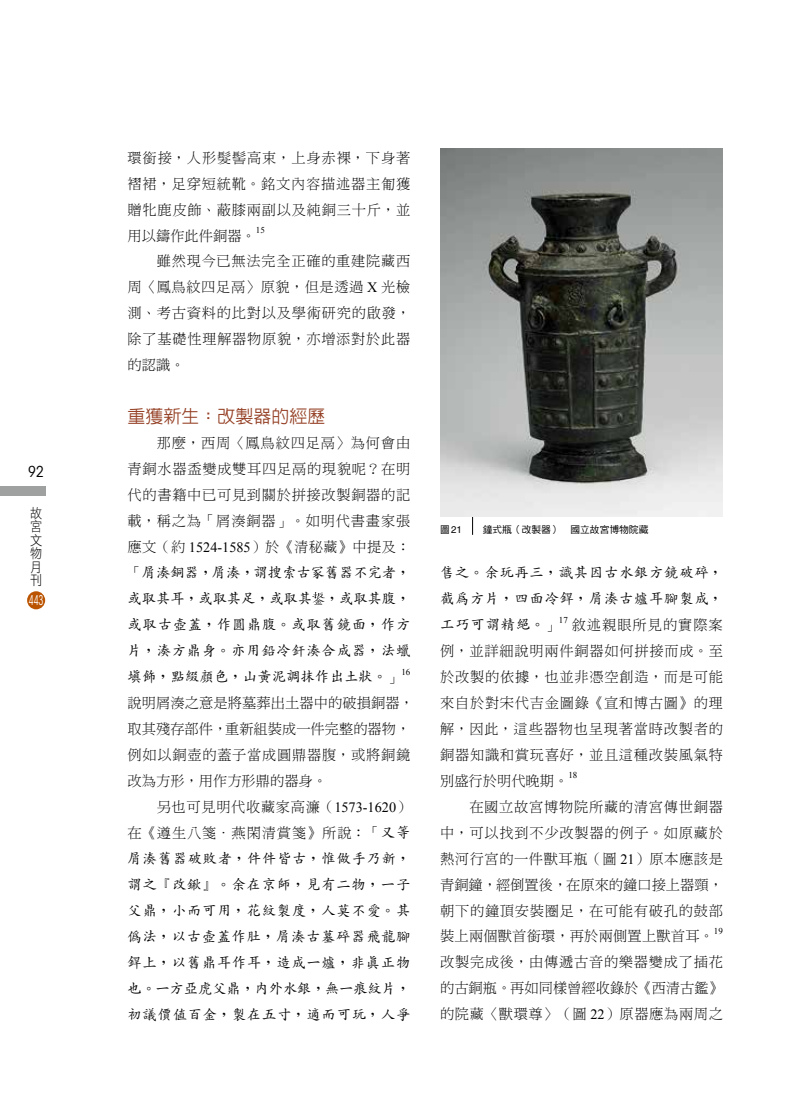
<style>
.page{position:relative;width:808px;height:1106px;background:#fff}
.page>*{position:absolute;margin:0;border:0;box-sizing:border-box;transform-origin:0 0}
.t1{font:500 18px "AR Hei B5";color:#954025}
.t2{font:condensed 15px "ITC Avant Garde Std";color:#000}
.t3{font:14.25px/26px "DF Ming Std W3";letter-spacing:.05em;color:#000;text-align:justify}
.t4{font:500 14.25px/26px "AR Kai B5";letter-spacing:.055em;color:#000;text-align:justify}
.t5{font:14.25px/26px "DF Ming Std W3";letter-spacing:.005em;color:#000}
.t6{font:13.5px/13.5px "DF Hei Std W3";color:#000;scale:.9 1}
.t7{font:condensed 13.5px "ITC Avant Garde Std";color:#fff;scale:.7 1}
.t8{font:9.75px "DF Hei Std W5";color:#000}
.t9{font:9.75px "Helvetica";color:#000}
.t10{font:9px "Times New Roman";color:#000}
.s1{font-family:"Times New Roman"}
.s2{font-family:"DF Ming Std W3";font-weight:400}
.s3{font-family:"Adobe Song Std";font-weight:300}
.s4{font-family:"AR Kai B5";font-weight:500}
.s5{font-family:"DF Hei Std W5"}
</style>
<div class="page">
<svg style="left:312px;top:592px;width:13px;height:12px"></svg>
<div style="left:27px;top:591px;width:18px;height:18px;background:#bb5400;border-radius:50%"></div>
<div style="left:0;top:487px;width:46px;height:9px;background:#9fa0a0"></div>
<hr style="left:472px;top:438px;width:1px;height:97px;background:#000">
<img style="left:440px;top:149px;width:283px;height:367px">
<p class="t2" style="left:28px;top:463px;width:17px">92</p>
<p class="t6" style="left:30px;top:506px;width:15px">故宮文物月刊</p>
<p class="t7" style="left:29px;top:592px;width:23px">443</p>
<p class="t3" style="left:128px;top:144px;width:284px">環銜接，人形髮髻高束，上身赤裸，下身著褶裙，足穿短統靴。銘文內容描述器主匍獲贈牝鹿皮飾、蔽膝兩副以及純銅三十斤，並用以鑄作此件銅器。</p>
<p class="t10" style="left:256px;top:224px;width:10px">15</p>
<p class="t3" style="left:128px;top:248px;width:284px">　　雖然現今已無法完全正確的重建院藏西周〈鳳鳥紋四足鬲〉原貌，但是透過 <span class="s1">X</span> 光檢測、考古資料的比對以及學術研究的啟發，除了基礎性理解器物原貌，亦增添對於此器的認識。</p>
<p class="t1" style="left:128px;top:407px;width:199px">重獲新生：改製器的經歷</p>
<p class="t3" style="left:128px;top:430px;width:284px">　　那麼，西周〈鳳鳥紋四足鬲〉為何會由青銅水器盉變成雙耳四足鬲的現貌呢？在明代的書籍中已可見到關於拼接改製銅器的記載，稱之為「屑湊銅器」。如明代書畫家張應文（約 <span class="s1">1524-1585</span>）於《清秘藏》中提及：</p>
<p class="t4" style="left:128px;top:559px;width:284px"><span class="s2">「</span>屑湊銅器，屑湊，謂搜索古冢舊器不完者，或取其耳，或取其足，或取其 ，或取其腹，或取古壺蓋，作圓鼎腹。或取舊鏡面，作方片，湊方鼎身。亦用鉛冷釬湊合成器，法蠟填飾，點綴顏色，山黃泥調抹作出土狀。<span class="s2">」</span></p>
<p class="t10" style="left:401px;top:665px;width:10px">16</p>
<p class="t5" style="left:128px;top:689px;width:288px">說明屑湊之意是將墓葬出土器中的破損銅器，取其殘存部件，重新組裝成一件完整的器物，例如以銅壺的蓋子當成圓鼎器腹，或將銅鏡改為方形，用作方形鼎的器身。<br>　　另也可見明代收藏家高濂（<span class="s1">1573-1620</span>）在《遵生八箋<span class="s3">・</span>燕閑清賞箋》所說：「<span class="s4">又等</span></p>
<p class="t4" style="left:128px;top:845px;width:284px">屑湊舊器破敗者，件件皆古，惟做手乃新，謂之『改鍬』。余在京師，見有二物，一子父鼎，小而可用，花紋製度，人莫不愛。其偽法，以古壺蓋作肚，屑湊古墓碎器飛龍腳銲上，以舊鼎耳作耳，造成一爐，非真正物也。一方亞虎父鼎，內外水銀，無一痕紋片，初議價值百金，製在五寸，適而可玩，人爭</p>
<p class="t9" style="left:440px;top:524px;width:23px"><span class="s5">圖</span>21</p>
<p class="t8" style="left:483px;top:524px;width:167px">鐘式瓶（改製器）　國立故宮博物院藏</p>
<p class="t4" style="left:440px;top:560px;width:284px">售之。余玩再三，識其因古水銀方鏡破碎，截為方片，四面冷銲，屑湊古爐耳腳製成，工巧可謂精絕。<span class="s2">」</span></p>
<p class="t10" style="left:559px;top:613px;width:10px">17</p>
<p class="t3" style="left:440px;top:612px;width:284px;text-indent:132px">敘述親眼所見的實際案例，並詳細說明兩件銅器如何拼接而成。至於改製的依據，也並非憑空創造，而是可能來自於對宋代吉金圖錄《宣和博古圖》的理解，因此，這些器物也呈現著當時改製者的銅器知識和賞玩喜好，並且這種改裝風氣特別盛行於明代晚期。</p>
<p class="t10" style="left:568px;top:769px;width:10px">18</p>
<p class="t3" style="left:440px;top:793px;width:284px">　　在國立故宮博物院所藏的清宮傳世銅器中，可以找到不少改製器的例子。如原藏於熱河行宮的一件獸耳瓶（圖 <span class="s1">21</span>）原本應該是青銅鐘，經倒置後，在原來的鐘口接上器頸，朝下的鐘頂安裝圈足，在可能有破孔的鼓部裝上兩個獸首銜環，再於兩側置上獸首耳。</p>
<p class="t10" style="left:714px;top:925px;width:10px">19</p>
<p class="t3" style="left:440px;top:949px;width:284px">改製完成後，由傳遞古音的樂器變成了插花的古銅瓶。再如同樣曾經收錄於《西清古鑑》的院藏〈獸環尊〉（圖 <span class="s1">22</span>）原器應為兩周之</p>
</div>
